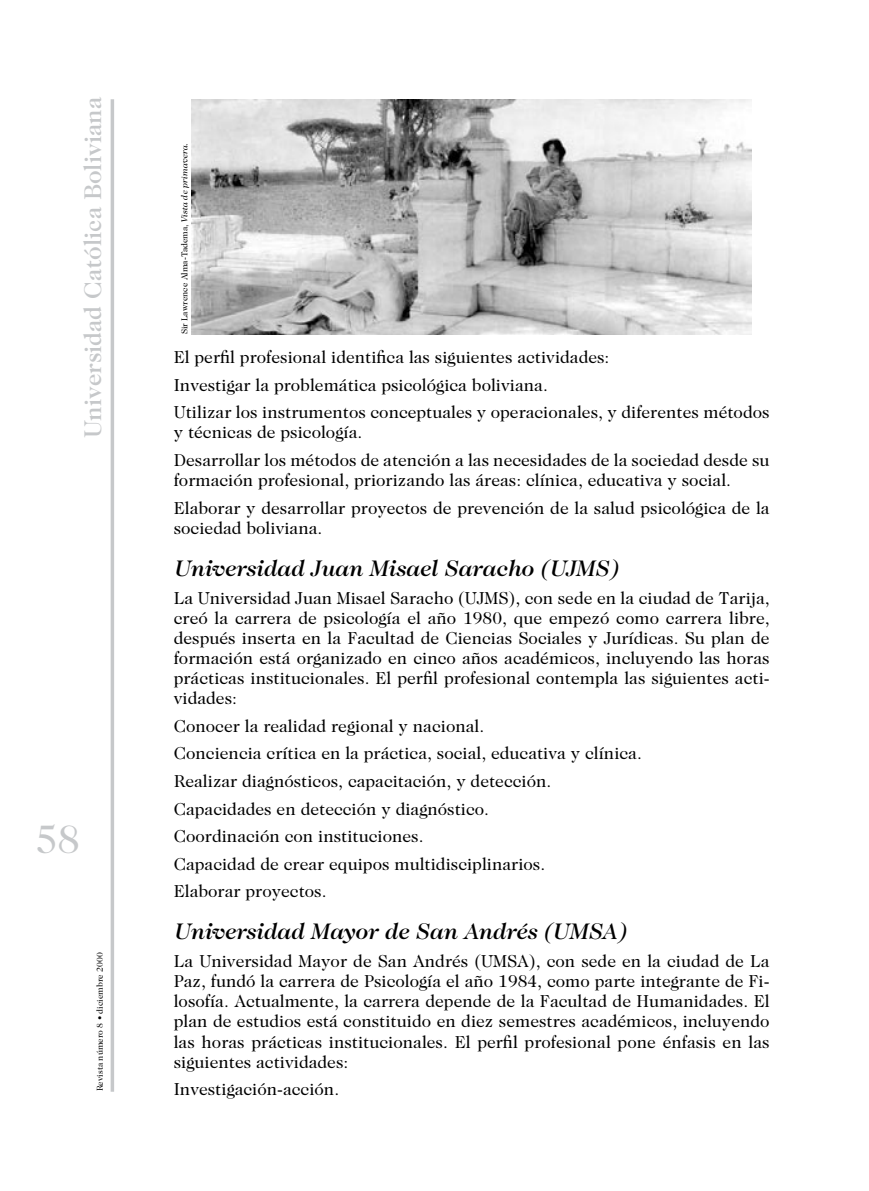
<style>
.page{position:relative;width:869px;height:1191px;background:#fff}
.page>*{position:absolute;margin:0;border:0;box-sizing:border-box;transform-origin:0 0}
.t1{font:40.25px "Caslon Two Twenty Four";color:#c6c8ca}
.t2{font:500 24.5px "Caslon Two Twenty Four";color:#c6c8ca}
.t3{font:italic 500 22.75px "Caslon Two Twenty Four";color:#000}
.t4{font:17.5px/27.7px "Caslon Two Twenty Four";color:#000}
.t5{font:8.75px "Caslon Two Twenty Four";color:#000}
.s1{font-style:italic}
</style>
<div class="page">
<hr style="left:111px;top:99px;width:3px;height:992px;background:#c6c8ca">
<img style="left:191px;top:99px;width:560px;height:235px">
<h2 class="t2" style="left:78px;top:438px;width:343px;rotate:-90deg">Universidad Católica Boliviana</h2>
<h1 class="t1" style="left:35px;top:815px;width:46px">58</h1>
<p class="t5" style="left:95px;top:1091px;width:140px;rotate:-90deg">Revista número 8 • diciembre 2000</p>
<p class="t5" style="left:179px;top:334px;width:193px;rotate:-90deg">Sir Lawrence Alma-Tadema, <span class="s1">Vista de primavera.</span></p>
<p class="t4" style="left:174px;top:343px;width:597px">El perfil profesional identifica las si-guientes actividades:<br>Investigar la problemática psicológica boliviana.<br>Utilizar los instrumentos conceptuales y operacionales, y diferentes métodos</p>
<p class="t4" style="left:174px;top:418px;width:597px">y técnicas de psicología.<br>Desarrollar los métodos de atención a las necesidades de la sociedad desde su</p>
<p class="t4" style="left:174px;top:466px;width:597px">formación profesional, priorizando las áreas: clínica, educativa y social.<br>Elaborar y desarrollar proyectos de prevención de la salud psicológica de la</p>
<p class="t4" style="left:174px;top:514px;width:150px">sociedad boliviana.</p>
<h3 class="t3" style="left:174px;top:555px;width:445px">Universidad Juan Misael Saracho (UJMS)</h3>
<p class="t4" style="left:174px;top:587px;width:597px;line-height:20.1px;text-align:justify">La Universidad Juan Misael Saracho (UJMS), con sede en la ciudad de Tarija, creó la carrera de psicología el año 1980, que empezó como carrera libre, después inserta en la Facultad de Ciencias Sociales y Jurídicas. Su plan de formación está organizado en cinco años académicos, incluyendo las horas prácticas institucionales. El perfil profesional contempla las siguientes acti&shy;vidades:</p>
<p class="t4" style="left:174px;top:712px;width:469px">Conocer la realidad regional y nacional.<br>Conciencia crítica en la práctica, social, educativa y clínica.<br>Realizar diagnósticos, capacitación, y detección.<br>Capacidades en detección y diagnóstico.<br>Coordinación con instituciones.<br>Capacidad de crear equipos multidisciplinarios.<br>Elaborar proyectos.</p>
<h3 class="t3" style="left:174px;top:918px;width:453px">Universidad Mayor de San Andrés (UMSA)</h3>
<p class="t4" style="left:174px;top:950px;width:597px;line-height:20.1px;text-align:justify">La Universidad Mayor de San Andrés (UMSA), con sede en la ciudad de La Paz, fundó la carrera de Psicología el año 1984, como parte integrante de Fi&shy;losofía. Actualmente, la carrera depende de la Facultad de Humanidades. El plan de estudios está constituido en diez semestres académicos, incluyendo las horas prácticas institucionales. El perfil profesional pone énfasis en las siguientes actividades:</p>
<p class="t4" style="left:174px;top:1075px;width:167px">Investigación-acción.</p>
</div>
